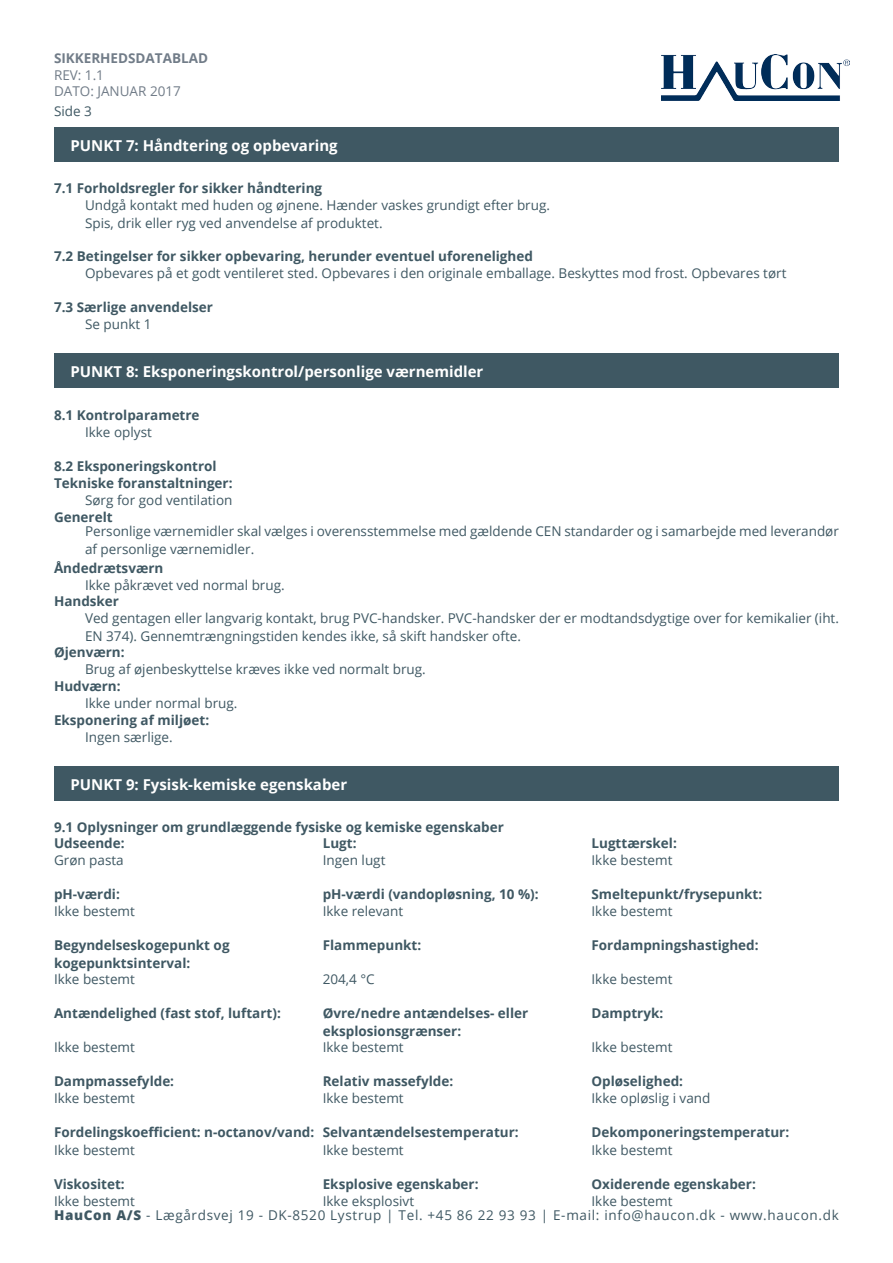
<style>
.page{position:relative;width:893px;height:1263px;background:#fff}
.page>*{position:absolute;margin:0;border:0;box-sizing:border-box;transform-origin:0 0}
.Skjema_Subheading_Ve{font:700 15px "Open Sans";color:#fff}
.Brødtekst{font:13.5px/18px "Open Sans";color:#3f5863}
.Brødtekst-2{font:700 13.5px "Open Sans";color:#3f5863}
.Brødtekst-3{font:13.5px "Open Sans";letter-spacing:.05em;color:#3f5863}
.t1{font:13.5px/16.2px "Open Sans";color:#717c88}
.t2{font:700 13.5px "Open Sans";color:#717c88}
.s1{font-weight:800}
</style>
<div class="page">
<img style="left:661px;top:54px;width:188px;height:47px">
<div style="left:54px;top:128px;width:785px;height:34px;background:#3f5863"></div>
<div style="left:54px;top:354px;width:785px;height:34px;background:#3f5863"></div>
<div style="left:54px;top:766px;width:785px;height:34px;background:#3f5863"></div>
<p class="t2" style="left:54px;top:49px;width:156px">SIKKERHEDSDATABLAD</p>
<p class="t1" style="left:54px;top:66px;width:128px">REV: 1.1<br>DATO: JANUAR 2017</p>
<p class="Brødtekst" style="left:54px;top:102px;width:39px">Side 3</p>
<p class="Skjema_Subheading_Ve" style="left:71px;top:135px;width:269px">PUNKT 7: Håndtering og opbevaring</p>
<p class="Brødtekst-2" style="left:54px;top:179px;width:270px">7.1 Forholdsregler for sikker håndtering</p>
<p class="Brødtekst" style="left:85px;top:196px;width:467px">Undgå kontakt med huden og øjnene. Hænder vaskes grundigt efter brug.</p>
<p class="Brødtekst" style="left:85px;top:214px;width:299px">Spis, drik eller ryg ved anvendelse af produktet.</p>
<p class="Brødtekst" style="left:85px;top:264px;width:703px">Opbevares på et godt ventileret sted. Opbevares i den originale emballage. Beskyttes mod frost. Opbevares tørt</p>
<p class="Brødtekst" style="left:85px;top:315px;width:68px">Se punkt 1</p>
<p class="Skjema_Subheading_Ve" style="left:71px;top:361px;width:414px">PUNKT 8: Eksponeringskontrol/personlige værnemidler</p>
<p class="Brødtekst-2" style="left:54px;top:405px;width:147px">8.1 Kontrolparametre</p>
<p class="Brødtekst-2" style="left:54px;top:456px;width:164px">8.2 Eksponeringskontrol</p>
<p class="Brødtekst-2" style="left:54px;top:473px;width:180px">Tekniske foranstaltninger:</p>
<p class="Brødtekst-2" style="left:54px;top:247px;width:480px">7.2 Betingelser for sikker opbevaring, herunder eventuel uforenelighed</p>
<p class="Brødtekst-2" style="left:54px;top:298px;width:161px">7.3 Særlige anvendelser</p>
<p class="Brødtekst" style="left:85px;top:422px;width:68px">Ikke oplyst</p>
<p class="Brødtekst" style="left:85px;top:490px;width:149px">Sørg for god ventilation</p>
<p class="Brødtekst-2" style="left:54px;top:507px;width:60px">Generelt</p>
<p class="Brødtekst" style="left:85px;top:522px;width:755px">Personlige værnemidler skal vælges i overensstemmelse med gældende CEN standarder og i samarbejde med leverandør af personlige værnemidler.</p>
<p class="Brødtekst-2" style="left:54px;top:558px;width:111px">Åndedrætsværn</p>
<p class="Brødtekst" style="left:85px;top:575px;width:201px">Ikke påkrævet ved normal brug.</p>
<p class="Brødtekst" style="left:85px;top:609px;width:755px">Ved gentagen eller langvarig kontakt, brug PVC-handsker. PVC-handsker der er modtandsdygtige over for kemikalier (iht.<br>EN 374). Gennemtrængningstiden kendes ikke, så skift handsker ofte.</p>
<p class="Brødtekst" style="left:85px;top:660px;width:342px">Brug af øjenbeskyttelse kræves ikke ved normalt brug.</p>
<p class="Brødtekst" style="left:85px;top:694px;width:154px">Ikke under normal brug.</p>
<p class="Brødtekst" style="left:85px;top:728px;width:89px">Ingen særlige.</p>
<p class="Brødtekst-2" style="left:54px;top:592px;width:67px">Handsker</p>
<p class="Brødtekst-2" style="left:54px;top:643px;width:72px">Øjenværn:</p>
<p class="Brødtekst-2" style="left:54px;top:677px;width:68px">Hudværn:</p>
<p class="Brødtekst-2" style="left:54px;top:711px;width:157px">Eksponering af miljøet:</p>
<p class="Skjema_Subheading_Ve" style="left:71px;top:773px;width:278px">PUNKT 9: Fysisk-kemiske egenskaber</p>
<p class="Brødtekst-2" style="left:54px;top:817px;width:451px">9.1 Oplysninger om grundlæggende fysiske og kemiske egenskaber</p>
<p class="Brødtekst-2" style="left:54px;top:834px;width:72px">Udseende:</p>
<p class="Brødtekst-2" style="left:323px;top:834px;width:35px">Lugt:</p>
<p class="Brødtekst-2" style="left:591px;top:834px;width:87px">Lugttærskel:</p>
<p class="Brødtekst" style="left:54px;top:851px;width:71px">Grøn pasta</p>
<p class="Brødtekst" style="left:323px;top:851px;width:64px">Ingen lugt</p>
<p class="Brødtekst" style="left:591px;top:851px;width:82px">Ikke bestemt</p>
<p class="Brødtekst" style="left:54px;top:902px;width:82px">Ikke bestemt</p>
<p class="Brødtekst" style="left:323px;top:902px;width:82px">Ikke relevant</p>
<p class="Brødtekst" style="left:591px;top:902px;width:82px">Ikke bestemt</p>
<p class="Brødtekst-2" style="left:54px;top:885px;width:67px">pH-værdi:</p>
<p class="Brødtekst-2" style="left:323px;top:885px;width:217px">pH-værdi (vandopløsning, 10 %):</p>
<p class="Brødtekst-2" style="left:591px;top:885px;width:172px">Smeltepunkt/frysepunkt:</p>
<p class="Brødtekst-2" style="left:54px;top:936px;width:177px">Begyndelseskogepunkt og</p>
<p class="Brødtekst-2" style="left:323px;top:936px;width:100px">Flammepunkt:</p>
<p class="Brødtekst-2" style="left:591px;top:936px;width:169px">Fordampningshastighed:</p>
<p class="Brødtekst-2" style="left:54px;top:954px;width:138px">kogepunktsinterval:</p>
<p class="Brødtekst" style="left:54px;top:970px;width:82px">Ikke bestemt</p>
<p class="Brødtekst" style="left:323px;top:970px;width:54px">204,4 °C</p>
<p class="Brødtekst" style="left:591px;top:970px;width:82px">Ikke bestemt</p>
<p class="Brødtekst-2" style="left:54px;top:1004px;width:228px">Antændelighed (fast stof, luftart):</p>
<p class="Brødtekst-2" style="left:323px;top:1004px;width:207px">Øvre/nedre antændelses- eller</p>
<p class="Brødtekst-2" style="left:591px;top:1004px;width:73px">Damptryk:</p>
<p class="Brødtekst-2" style="left:323px;top:1022px;width:140px">eksplosionsgrænser:</p>
<p class="Brødtekst" style="left:54px;top:1038px;width:82px">Ikke bestemt</p>
<p class="Brødtekst" style="left:323px;top:1038px;width:82px">Ikke bestemt</p>
<p class="Brødtekst" style="left:591px;top:1038px;width:82px">Ikke bestemt</p>
<p class="Brødtekst-2" style="left:54px;top:1072px;width:122px">Dampmassefylde:</p>
<p class="Brødtekst-2" style="left:323px;top:1072px;width:132px">Relativ massefylde:</p>
<p class="Brødtekst-2" style="left:591px;top:1072px;width:93px">Opløselighed:</p>
<p class="Brødtekst" style="left:54px;top:1089px;width:82px">Ikke bestemt</p>
<p class="Brødtekst" style="left:323px;top:1089px;width:82px">Ikke bestemt</p>
<p class="Brødtekst" style="left:591px;top:1089px;width:120px">Ikke opløslig i vand</p>
<p class="Brødtekst" style="left:54px;top:1140px;width:82px">Ikke bestemt</p>
<p class="Brødtekst" style="left:323px;top:1140px;width:82px">Ikke bestemt</p>
<p class="Brødtekst" style="left:591px;top:1140px;width:82px">Ikke bestemt</p>
<p class="Brødtekst-2" style="left:54px;top:1123px;width:262px">Fordelingskoefficient: n-octanov/vand:</p>
<p class="Brødtekst-2" style="left:323px;top:1123px;width:197px">Selvantændelsestemperatur:</p>
<p class="Brødtekst-2" style="left:591px;top:1123px;width:199px">Dekomponeringstemperatur:</p>
<p class="Brødtekst-2" style="left:54px;top:1174px;width:72px">Viskositet:</p>
<p class="Brødtekst-2" style="left:323px;top:1174px;width:157px">Eksplosive egenskaber:</p>
<p class="Brødtekst-2" style="left:591px;top:1174px;width:166px">Oxiderende egenskaber:</p>
<p class="Brødtekst" style="left:54px;top:1191px;width:82px">Ikke bestemt</p>
<p class="Brødtekst" style="left:323px;top:1191px;width:93px">Ikke eksplosivt</p>
<p class="Brødtekst" style="left:591px;top:1191px;width:82px">Ikke bestemt</p>
<p class="Brødtekst-3" style="left:54px;top:1206px;width:786px"><span class="s1">HauCon A/S</span> - Lægårdsvej 19 - DK-8520 Lystrup | Tel. +45 86 22 93 93 | E-mail: info@haucon.dk - www.haucon.dk</p>
</div>
